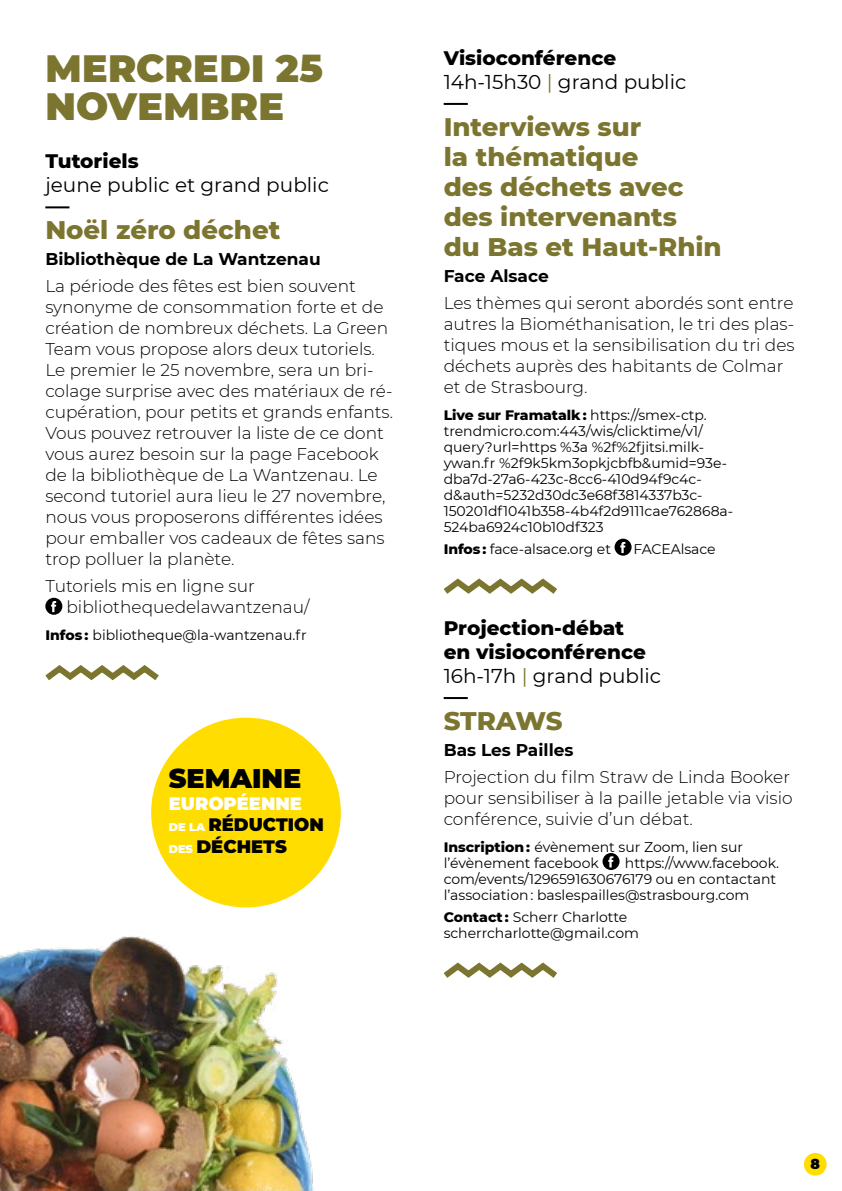
<style>
.page{position:relative;width:842px;height:1191px;background:#fff}
.page>*{position:absolute;margin:0;border:0;box-sizing:border-box;transform-origin:0 0}
.t1{font:900 38px/38px "Montserrat";letter-spacing:.01em;color:#7b752f}
.t2{font:900 27px "Montserrat";color:#000}
.t3{font:800 26px/30px "Montserrat";color:#7b752f}
.t4{font:800 20px/24px "Montserrat";color:#000}
.t5{font:20px/24px "Montserrat";color:#000}
.t6{font:900 18px/21.6px "Montserrat";color:#000}
.t7{font:300 17px/21px "Montserrat";color:#000}
.t8{font:700 17px "Montserrat";color:#000}
.t9{font:14px/16px "Montserrat";color:#000}
.t10{font:900 14px "Montserrat";color:#000}
.s1{font-weight:800}
.s2{color:#fff}
.s3{font-size:11.2px;color:#fff}
.s4{color:#7b752f}
.s5{font-weight:400}
.s6{font-weight:400;color:#7b752f}
</style>
<div class="page">
<hr style="left:45px;top:206px;width:24px;height:2px;background:#000">
<div style="left:45px;top:598px;width:17px;height:17px;background:#000;border-radius:50%"></div>
<svg style="left:51px;top:601px;width:5px;height:11px"></svg>
<svg style="left:45px;top:665px;width:114px;height:16px"></svg>
<hr style="left:444px;top:103px;width:24px;height:2px;background:#000">
<hr style="left:444px;top:697px;width:24px;height:2px;background:#000">
<svg style="left:614px;top:538px;width:17px;height:17px"></svg>
<svg style="left:620px;top:542px;width:5px;height:11px"></svg>
<svg style="left:443px;top:578px;width:114px;height:16px"></svg>
<div style="left:602px;top:853px;width:17px;height:17px;background:#000;border-radius:50%"></div>
<svg style="left:608px;top:856px;width:5px;height:11px"></svg>
<svg style="left:443px;top:962px;width:114px;height:16px"></svg>
<img style="left:0;top:936px;width:314px;height:255px">
<div style="left:151px;top:717px;width:190px;height:190px;background:#fd0;border-radius:50%"></div>
<div style="left:804px;top:1153px;width:23px;height:22px;background:#fd0;border-radius:50%"></div>
<h1 class="t1" style="left:45px;top:47px;width:279px">MERCREDI 25<br>NOVEMBRE</h1>
<p class="t4" style="left:45px;top:148px;width:95px">Tutoriels</p>
<p class="t5" style="left:45px;top:172px;width:285px">jeune public et grand public</p>
<h3 class="t3" style="left:45px;top:213px;width:236px">Noël zéro déchet</h3>
<p class="t8" style="left:45px;top:247px;width:277px">Bibliothèque de La Wantzenau</p>
<p class="t7" style="left:45px;top:275px;width:349px">La période des fêtes est bien souvent synonyme de consommation forte et de création de nombreux déchets. La Green Team vous propose alors deux tutoriels.<br>Le premier le 25 novembre, sera un bri&shy;colage surprise avec des matériaux de ré&shy;cupération, pour petits et grands enfants.<br>Vous pouvez retrouver la liste de ce dont vous aurez besoin sur la page Facebook de la bibliothèque de La Wantzenau. Le second tutoriel aura lieu le 27 novembre, nous vous proposerons différentes idées pour emballer vos cadeaux de fêtes sans trop polluer la planète.</p>
<p class="t7" style="left:66px;top:574px;width:245px;text-indent:-21px">Tutoriels mis en ligne sur bibliothequedelawantzenau/</p>
<p class="t9" style="left:45px;top:626px;width:263px"><span class="s1">Infos :</span> bibliotheque@la-wantzenau.fr</p>
<h2 class="t2" style="left:169px;top:758px;width:134px">SEMAINE</h2>
<p class="t6" style="left:169px;top:791px;width:157px"><span class="s2">EUROPÉENNE<br></span><span class="s3">DE LA</span> RÉDUCTION<br><span class="s3">DES</span> DÉCHETS</p>
<p class="t5" style="left:444px;top:45px;width:244px"><span class="s1">Visioconférence<br></span>14h-15h30 <span class="s4">|</span> grand public</p>
<h3 class="t3" style="left:444px;top:110px;width:279px">Interviews sur<br>la thématique<br>des déchets avec des intervenants<br>du Bas et Haut-Rhin</h3>
<p class="t8" style="left:444px;top:264px;width:107px">Face Alsace</p>
<p class="t7" style="left:444px;top:291px;width:352px">Les thèmes qui seront abordés sont entre autres la Biométhanisation, le tri des plas&shy;tiques mous et la sensibilisation du tri des déchets auprès des habitants de Colmar et de Strasbourg.</p>
<p class="t9" style="left:444px;top:406px;width:291px"><span class="s1">Live sur Framatalk :</span> https://smex-ctp. trendmicro.com:443/wis/clicktime/v1/ query?url=https %3a %2f%2fjitsi.milk&shy;ywan.fr %2f9k5km3opkjcbfb&amp;umid=93e&shy;dba7d-27a6-423c-8cc6-410d94f9c4c&shy;d&amp;auth=5232d30dc3e68f3814337b3c-150201df1041b358-4b4f2d9111cae762868a-524ba6924c10b10df323</p>
<p class="t9" style="left:444px;top:540px;width:169px"><span class="s1">Infos :</span> face-alsace.org et</p>
<p class="t9" style="left:633px;top:540px;width:84px">FACEAlsace</p>
<p class="t4" style="left:444px;top:614px;width:219px">Projection-débat<br>en visioconférence<br><span class="s5">16h-17h</span> <span class="s6">|</span> <span class="s5">grand public</span></p>
<h3 class="t3" style="left:444px;top:704px;width:120px">STRAWS</h3>
<p class="t8" style="left:444px;top:737px;width:131px">Bas Les Pailles</p>
<p class="t7" style="left:444px;top:765px;width:351px">Projection du film Straw de Linda Booker pour sensibiliser à la paille jetable via visio conférence, suivie d’un débat.</p>
<p class="t9" style="left:444px;top:838px;width:301px"><span class="s1">Inscription :</span> évènement sur Zoom, lien sur l’évènement facebook</p>
<p class="t9" style="left:444px;top:854px;width:337px;text-indent:181px">https://www.facebook. com/events/1296591630676179 ou en contactant l’association : baslespailles@strasbourg.com</p>
<p class="t9" style="left:444px;top:908px;width:197px"><span class="s1">Contact :</span> Scherr Charlotte scherrcharlotte@gmail.com</p>
<p class="t10" style="left:810px;top:1153px;width:11px">8</p>
</div>
